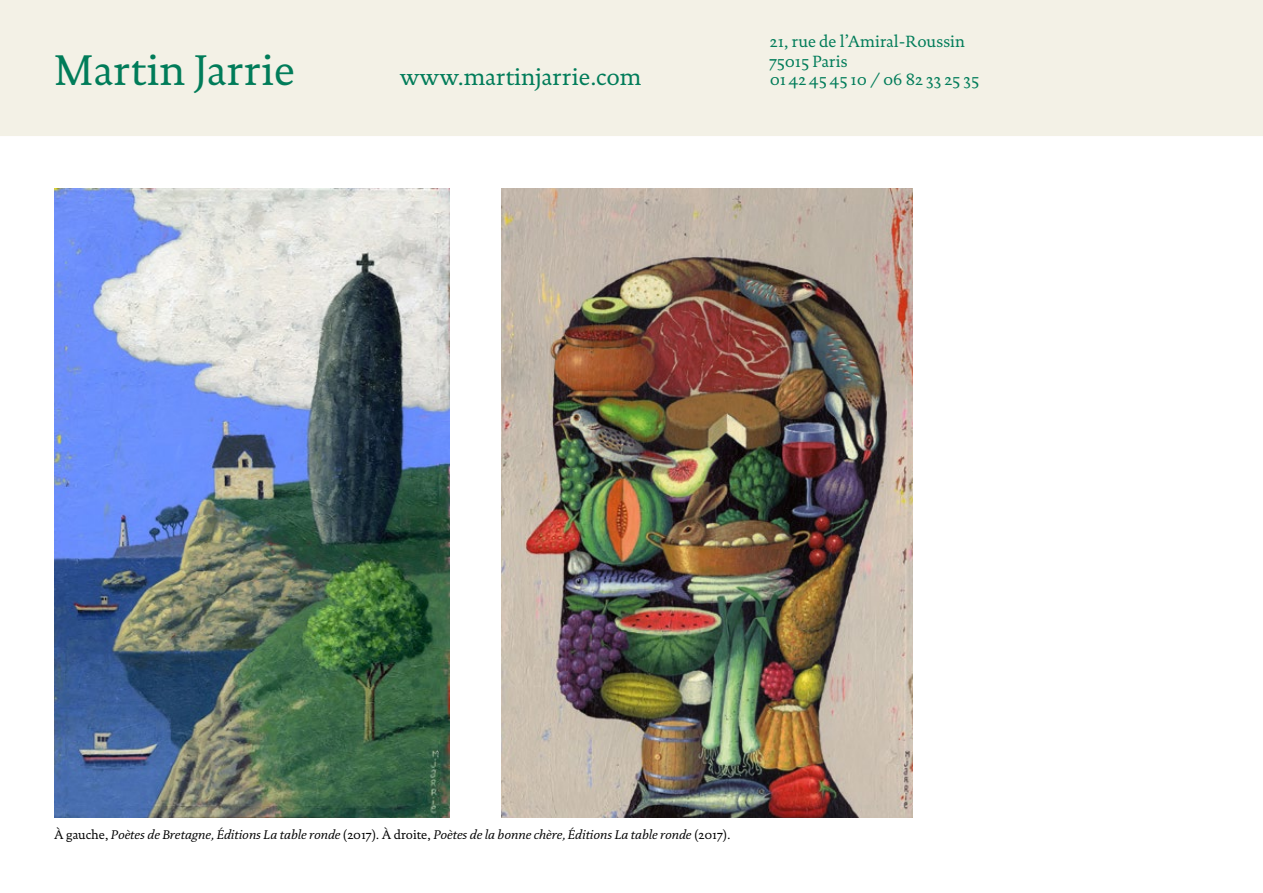
<style>
.page{position:relative;width:1263px;height:893px;background:#fff}
.page>*{position:absolute;margin:0;border:0;box-sizing:border-box;transform-origin:0 0}
.t1{font:43.5px "DTL Documenta ST";letter-spacing:.005em;color:#007c59}
.t2{font:24px "DTL Documenta ST";color:#007c59}
.t3{font:16.5px/19.8px "DTL Documenta ST";color:#007c59}
.t4{font:italic 12.75px "DTL Documenta ST";color:#000}
.s1{font-style:normal}
</style>
<div class="page">
<img style="left:54px;top:189px;width:395px;height:629px">
<img style="left:501px;top:189px;width:412px;height:629px">
<div style="left:0;top:0;width:1263px;height:135px;background:#f3f1e6"></div>
<div style="left:0;top:0;width:1263px;height:136px;border:2px solid #f3f1e6"></div>
<h1 class="t1" style="left:54px;top:45px;width:242px">Martin Jarrie</h1>
<h2 class="t2" style="left:400px;top:63px;width:243px">www.martinjarrie.com</h2>
<p class="t3" style="left:770px;top:32px;width:197px">21, rue de l’Amiral-Roussin<br>75015 Paris</p>
<p class="t3" style="left:770px;top:69px;width:211px">01 42 45 45 10 / 06 82 33 25 35</p>
<p class="t4" style="left:54px;top:827px;width:678px"><span class="s1">À gauche,</span> Poètes de Bretagne, Éditions La table ronde <span class="s1">(2017). À droite,</span> Poètes de la bonne chère, Éditions La table ronde <span class="s1">(2017).</span></p>
</div>
